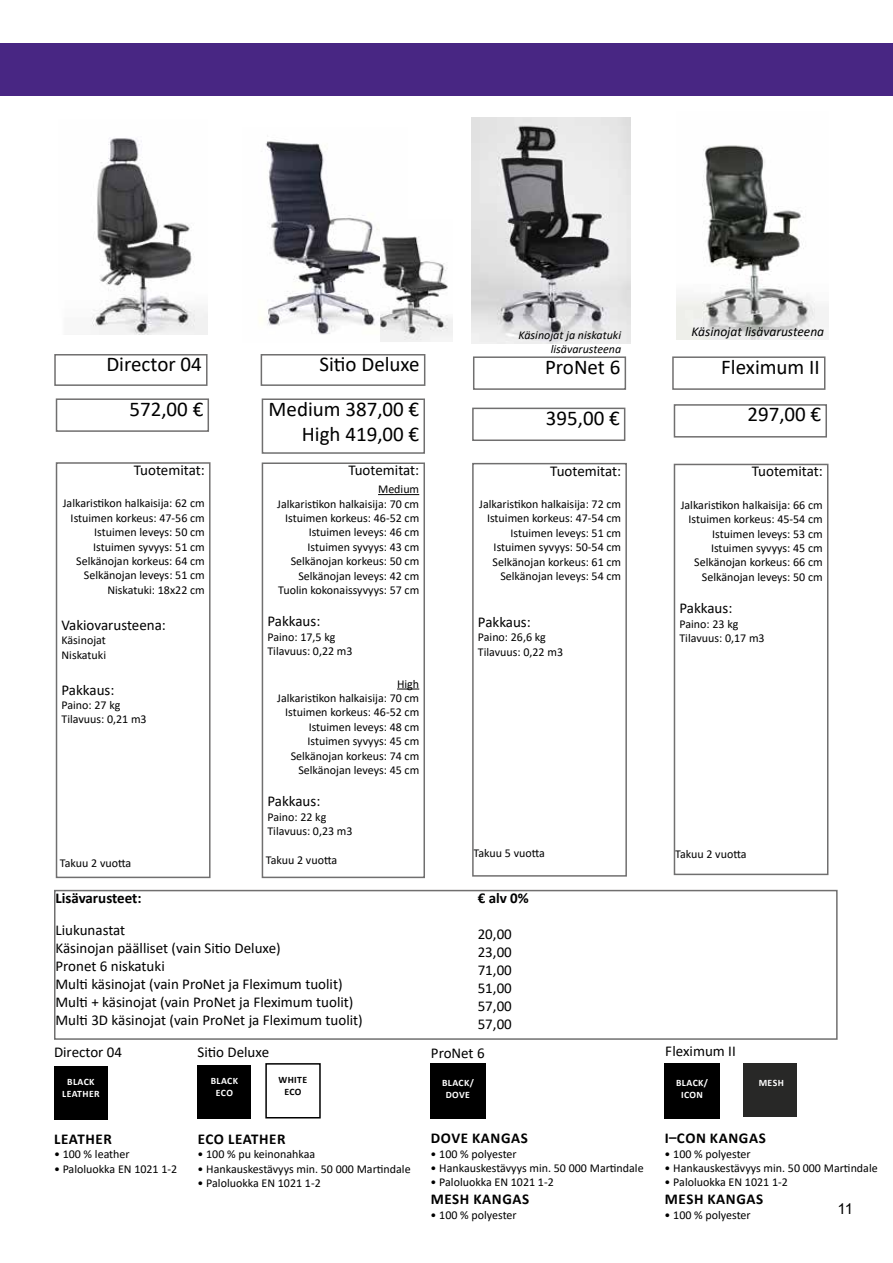
<style>
.page{position:relative;width:893px;height:1263px;background:#fff}
.page>*{position:absolute;margin:0;border:0;box-sizing:border-box;transform-origin:0 0}
.t1{font:21px/25.2px "Calibri";color:#000;text-align:right}
.t2{font:15px/18px "Calibri";color:#000}
.t3{font:700 15px "Calibri";letter-spacing:.04em;color:#000}
.t4{font:700 15px "Calibri";color:#000}
.t5{font:15px "Arial";color:#000}
.t6{font:italic 13.5px "Calibri";color:#000}
.t7{font:12px/14.4px "Calibri";color:#000}
.t8{font:italic 12px/14.4px "Calibri";color:#000;text-align:right}
.t9{font:700 9.75px/11.7px "Calibri";letter-spacing:.04em;color:#fff;text-align:center}
.t10{font:700 9.75px/11.7px "Calibri";letter-spacing:.04em;color:#000;text-align:center}
</style>
<div class="page">
<img style="left:259px;top:141px;width:121px;height:194px">
<div style="left:54px;top:354px;width:154px;height:32px;border:2px solid #706f6f"></div>
<div style="left:261px;top:354px;width:164px;height:32px;border:2px solid #706f6f"></div>
<div style="left:56px;top:398px;width:153px;height:34px;border:2px solid #706f6f"></div>
<div style="left:56px;top:462px;width:155px;height:416px;border:2px solid #706f6f"></div>
<div style="left:262px;top:398px;width:163px;height:56px;border:2px solid #706f6f"></div>
<hr style="left:378px;top:494px;width:41px;height:1px;background:#000">
<svg style="left:397px;top:689px;width:22px;height:1px"></svg>
<div style="left:262px;top:462px;width:163px;height:416px;border:2px solid #706f6f"></div>
<div style="left:0;top:43px;width:893px;height:52px;background:#482683"></div>
<div style="left:54px;top:890px;width:784px;height:150px;border:2px solid #706f6f"></div>
<div style="left:54px;top:1066px;width:54px;height:54px;background:#000"></div>
<div style="left:198px;top:1065px;width:53px;height:54px;background:#000"></div>
<div style="left:265px;top:1063px;width:56px;height:55px;border:2px solid #000"></div>
<img style="left:380px;top:236px;width:72px;height:106px">
<img style="left:90px;top:138px;width:117px;height:197px">
<img style="left:471px;top:117px;width:159px;height:227px">
<div style="left:473px;top:356px;width:153px;height:34px;border:2px solid #706f6f"></div>
<div style="left:472px;top:408px;width:153px;height:33px;border:2px solid #706f6f"></div>
<div style="left:472px;top:463px;width:155px;height:414px;border:2px solid #706f6f"></div>
<img style="left:677px;top:145px;width:151px;height:195px">
<div style="left:672px;top:356px;width:153px;height:34px;border:2px solid #706f6f"></div>
<div style="left:674px;top:404px;width:153px;height:34px;border:2px solid #706f6f"></div>
<div style="left:674px;top:464px;width:154px;height:411px;border:2px solid #706f6f"></div>
<div style="left:665px;top:1063px;width:55px;height:56px;background:#000"></div>
<div style="left:743px;top:1063px;width:54px;height:54px;background:#282827"></div>
<div style="left:431px;top:1063px;width:55px;height:56px;background:#000"></div>
<p class="t8" style="left:518px;top:327px;width:104px">Käsinojat ja niskatuki lisävarusteena</p>
<p class="t6" style="left:691px;top:322px;width:134px">Käsinojat lisävarusteena</p>
<h1 class="t1" style="left:106px;top:351px;width:97px">Director 04</h1>
<h1 class="t1" style="left:319px;top:351px;width:102px">Sitio Deluxe</h1>
<h1 class="t1" style="left:129px;top:396px;width:75px">572,00 €</h1>
<h1 class="t1" style="left:269px;top:396px;width:152px">Medium 387,00 €<br>High 419,00 €</h1>
<p class="t2" style="left:348px;top:461px;width:72px">Tuotemitat:</p>
<p class="t7" style="left:277px;top:482px;width:144px;text-align:right">Medium<br>Jalkaristikon halkaisija: 70 cm<br>Istuimen korkeus: 46-52 cm<br>Istuimen leveys: 46 cm<br>Istuimen syvyys: 43 cm<br>Selkänojan korkeus: 50 cm<br>Selkänojan leveys: 42 cm<br>Tuolin kokonaissyvyys: 57 cm</p>
<p class="t2" style="left:267px;top:612px;width:54px">Pakkaus:</p>
<p class="t7" style="left:267px;top:629px;width:87px">Paino: 17,5 kg<br>Tilavuus: 0,22 m3</p>
<p class="t7" style="left:277px;top:676px;width:144px;text-align:right">High<br>Jalkaristikon halkaisija: 70 cm<br>Istuimen korkeus: 46-52 cm<br>Istuimen leveys: 48 cm<br>Istuimen syvyys: 45 cm<br>Selkänojan korkeus: 74 cm<br>Selkänojan leveys: 45 cm</p>
<p class="t2" style="left:267px;top:792px;width:54px">Pakkaus:</p>
<p class="t7" style="left:267px;top:809px;width:87px">Paino: 22 kg<br>Tilavuus: 0,23 m3</p>
<p class="t7" style="left:266px;top:852px;width:73px">Takuu 2 vuotta</p>
<p class="t2" style="left:134px;top:461px;width:72px">Tuotemitat:</p>
<p class="t7" style="left:63px;top:496px;width:144px;text-align:right">Jalkaristikon halkaisija: 62 cm<br>Istuimen korkeus: 47-56 cm<br>Istuimen leveys: 50 cm<br>Istuimen syvyys: 51 cm<br>Selkänojan korkeus: 64 cm<br>Selkänojan leveys: 51 cm<br>Niskatuki: 18x22 cm</p>
<p class="t2" style="left:62px;top:615px;width:106px">Vakiovarusteena:</p>
<p class="t7" style="left:62px;top:633px;width:46px">Käsinojat<br>Niskatuki</p>
<p class="t2" style="left:62px;top:680px;width:54px">Pakkaus:</p>
<p class="t7" style="left:62px;top:697px;width:87px">Paino: 27 kg<br>Tilavuus: 0,21 m3</p>
<p class="t7" style="left:60px;top:856px;width:73px">Takuu 2 vuotta</p>
<h1 class="t1" style="left:545px;top:354px;width:77px">ProNet 6</h1>
<h1 class="t1" style="left:546px;top:405px;width:75px">395,00 €</h1>
<p class="t2" style="left:550px;top:461px;width:72px">Tuotemitat:</p>
<p class="t7" style="left:479px;top:497px;width:144px;text-align:right">Jalkaristikon halkaisija: 72 cm<br>Istuimen korkeus: 47-54 cm<br>Istuimen leveys: 51 cm<br>Istuimen syvyys: 50-54 cm<br>Selkänojan korkeus: 61 cm<br>Selkänojan leveys: 54 cm</p>
<p class="t2" style="left:478px;top:612px;width:54px">Pakkaus:</p>
<p class="t7" style="left:478px;top:630px;width:87px">Paino: 26,6 kg<br>Tilavuus: 0,22 m3</p>
<h1 class="t1" style="left:721px;top:354px;width:100px">Fleximum II</h1>
<h1 class="t1" style="left:747px;top:401px;width:75px">297,00 €</h1>
<p class="t2" style="left:752px;top:462px;width:72px">Tuotemitat:</p>
<p class="t7" style="left:681px;top:497px;width:144px;text-align:right">Jalkaristikon halkaisija: 66 cm<br>Istuimen korkeus: 45-54 cm<br>Istuimen leveys: 53 cm<br>Istuimen syvyys: 45 cm<br>Selkänojan korkeus: 66 cm<br>Selkänojan leveys: 50 cm</p>
<p class="t2" style="left:679px;top:599px;width:54px">Pakkaus:</p>
<p class="t7" style="left:679px;top:616px;width:87px">Paino: 23 kg<br>Tilavuus: 0,17 m3</p>
<p class="t7" style="left:474px;top:846px;width:73px">Takuu 5 vuotta</p>
<p class="t7" style="left:675px;top:847px;width:73px">Takuu 2 vuotta</p>
<p class="t4" style="left:56px;top:887px;width:88px">Lisävarusteet:</p>
<p class="t2" style="left:56px;top:921px;width:309px">Liukunastat<br>Käsinojan päälliset (vain Sitio Deluxe)<br>Pronet 6 niskatuki<br>Multi käsinojat (vain ProNet ja Fleximum tuolit)<br>Multi + käsinojat (vain ProNet ja Fleximum tuolit)<br>Multi 3D käsinojat (vain ProNet ja Fleximum tuolit)</p>
<p class="t3" style="left:478px;top:887px;width:53px">€ alv 0%</p>
<p class="t2" style="left:478px;top:924px;width:36px;text-align:justify">20,00<br>23,00<br>71,00<br>51,00<br>57,00<br>57,00</p>
<p class="t2" style="left:54px;top:1043px;width:70px">Director 04</p>
<p class="t2" style="left:198px;top:1043px;width:73px">Sitio Deluxe</p>
<p class="t2" style="left:431px;top:1044px;width:55px">ProNet 6</p>
<p class="t2" style="left:665px;top:1042px;width:72px">Fleximum II</p>
<p class="t9" style="left:62px;top:1076px;width:39px">BLACK<br>LEATHER</p>
<p class="t9" style="left:211px;top:1075px;width:29px">BLACK<br>ECO</p>
<p class="t10" style="left:279px;top:1074px;width:30px">WHITE<br>ECO</p>
<p class="t9" style="left:442px;top:1077px;width:33px">BLACK/<br>DOVE</p>
<p class="t9" style="left:676px;top:1077px;width:33px">BLACK/<br>ICON</p>
<p class="t9" style="left:759px;top:1077px;width:27px">MESH</p>
<p class="t3" style="left:54px;top:1128px;width:59px">LEATHER</p>
<p class="t7" style="left:54px;top:1146px;width:77px">• 100 % leather</p>
<p class="t7" style="left:54px;top:1161px;width:125px">• Paloluokka EN 1021 1-2</p>
<p class="t3" style="left:198px;top:1128px;width:89px">ECO LEATHER</p>
<p class="t7" style="left:198px;top:1146px;width:119px">• 100 % pu keinonahkaa</p>
<p class="t7" style="left:198px;top:1161px;width:215px">• Hankauskestävyys min. 50 000 Martindale</p>
<p class="t7" style="left:198px;top:1175px;width:125px">• Paloluokka EN 1021 1-2</p>
<p class="t3" style="left:431px;top:1128px;width:99px">DOVE KANGAS</p>
<p class="t7" style="left:431px;top:1146px;width:88px">• 100 % polyester</p>
<p class="t7" style="left:431px;top:1160px;width:215px">• Hankauskestävyys min. 50 000 Martindale</p>
<p class="t7" style="left:431px;top:1175px;width:125px">• Paloluokka EN 1021 1-2</p>
<p class="t3" style="left:431px;top:1189px;width:100px">MESH KANGAS</p>
<p class="t7" style="left:431px;top:1207px;width:88px">• 100 % polyester</p>
<p class="t3" style="left:665px;top:1128px;width:102px">I–CON KANGAS</p>
<p class="t7" style="left:665px;top:1146px;width:88px">• 100 % polyester</p>
<p class="t7" style="left:665px;top:1160px;width:215px">• Hankauskestävyys min. 50 000 Martindale</p>
<p class="t7" style="left:665px;top:1175px;width:125px">• Paloluokka EN 1021 1-2</p>
<p class="t3" style="left:665px;top:1189px;width:100px">MESH KANGAS</p>
<p class="t7" style="left:665px;top:1207px;width:88px">• 100 % polyester</p>
<p class="t5" style="left:838px;top:1199px;width:17px">11</p>
</div>
